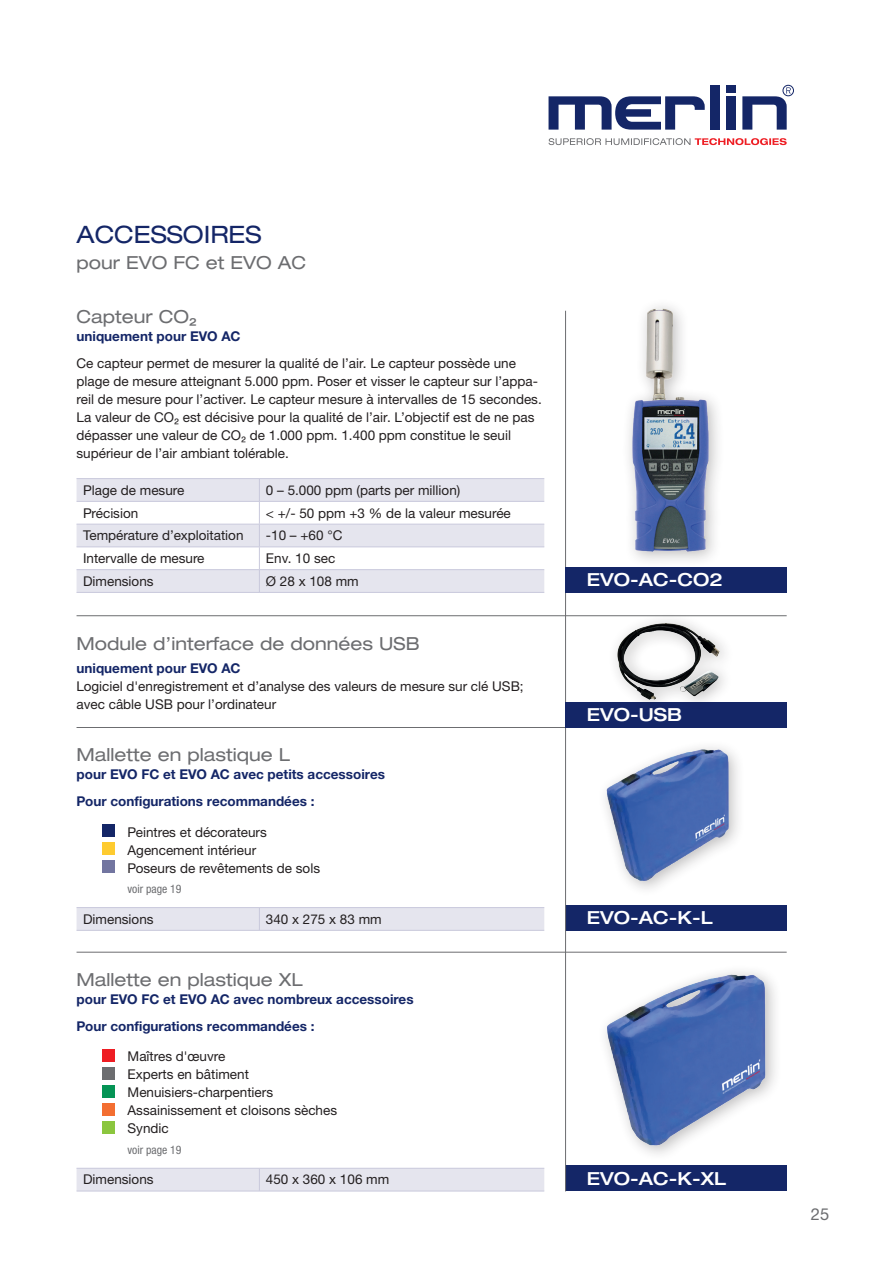
<style>
.page{position:relative;width:893px;height:1263px;background:#fff}
.page>*{position:absolute;margin:0;border:0;box-sizing:border-box;transform-origin:0 0}
.t1{font:expanded 24px "Helvetica Neue LTW1 G";color:#142667}
.t2{font:expanded 18px "Helvetica Neue LTW1 G";color:#6c6d70}
.t3{font:500 expanded 18px "Helvetica Neue LTW1 G";color:#fff}
.t4{font:16.5px "Helvetica Neue LTW1 G";color:#6c6d70}
.t5{font:13.5px/18px "Helvetica Neue LTW1 G";color:#231f20}
.t6{font:700 13.5px/26.5px "Helvetica Neue LTW1 G";color:#142667}
.t7{font:condensed 11.7px "Helvetica Neue LTW1 G";color:#6c6d70}
</style>
<div class="page">
<svg style="left:549px;top:96px;width:156px;height:34px"></svg>
<div style="left:726px;top:96px;width:10px;height:34px;background:#142667"></div>
<div style="left:710px;top:85px;width:10px;height:45px;background:#142667"></div>
<div style="left:726px;top:85px;width:10px;height:8px;background:#142667"></div>
<div style="left:783px;top:85px;width:11px;height:11px;border:1px solid #142667;border-radius:50%"></div>
<svg style="left:742px;top:87px;width:49px;height:43px"></svg>
<svg style="left:549px;top:138px;width:238px;height:7px"></svg>
<div style="left:102px;top:824px;width:13px;height:13px;background:#142667"></div>
<div style="left:102px;top:842px;width:13px;height:13px;background:#fecb2f"></div>
<div style="left:102px;top:860px;width:13px;height:13px;background:#7275a0"></div>
<hr style="left:77px;top:930px;width:182px;height:1px;background:#c9c9dc">
<div style="left:77px;top:907px;width:467px;height:23px;background:#e5e5ee"></div>
<hr style="left:259px;top:907px;width:285px;height:1px;background:#c9c9dc">
<hr style="left:259px;top:930px;width:285px;height:1px;background:#c9c9dc">
<div style="left:102px;top:1049px;width:13px;height:12px;background:#ee1d23"></div>
<div style="left:102px;top:1067px;width:13px;height:12px;background:#6c6d70"></div>
<div style="left:102px;top:1085px;width:13px;height:12px;background:#049455"></div>
<div style="left:102px;top:1103px;width:13px;height:12px;background:#f36e31"></div>
<div style="left:102px;top:1121px;width:13px;height:12px;background:#8bc63e"></div>
<hr style="left:77px;top:1191px;width:182px;height:1px;background:#c9c9dc">
<div style="left:77px;top:1168px;width:467px;height:23px;background:#e5e5ee"></div>
<hr style="left:259px;top:1168px;width:285px;height:1px;background:#c9c9dc">
<hr style="left:259px;top:1191px;width:285px;height:1px;background:#c9c9dc">
<div style="left:566px;top:905px;width:221px;height:26px;background:#142667"></div>
<div style="left:566px;top:1165px;width:221px;height:26px;background:#142667"></div>
<hr style="left:77px;top:615px;width:710px;height:1px;background:#6c6d70">
<hr style="left:77px;top:727px;width:710px;height:1px;background:#6c6d70">
<hr style="left:77px;top:952px;width:710px;height:1px;background:#6c6d70">
<hr style="left:565px;top:311px;width:1px;height:880px;background:#6c6d70">
<div style="left:566px;top:702px;width:221px;height:26px;background:#142667"></div>
<div style="left:607px;top:612px;width:128px;height:103px;background:#231f20;opacity:.3"></div>
<img style="left:618px;top:623px;width:114px;height:76px">
<div style="left:597px;top:964px;width:185px;height:198px;background:#231f20;opacity:.3"></div>
<img style="left:607px;top:973px;width:160px;height:174px">
<div style="left:597px;top:739px;width:149px;height:158px;background:#231f20;opacity:.3"></div>
<img style="left:607px;top:748px;width:122px;height:134px">
<svg style="left:77px;top:479px;width:467px;height:113px;fill:#e5e5ee"></svg>
<hr style="left:77px;top:478px;width:182px;height:1px;background:#c9c9dc">
<hr style="left:259px;top:478px;width:285px;height:1px;background:#c9c9dc">
<hr style="left:77px;top:501px;width:182px;height:1px;background:#c9c9dc">
<hr style="left:259px;top:501px;width:285px;height:1px;background:#c9c9dc">
<hr style="left:77px;top:524px;width:182px;height:1px;background:#c9c9dc">
<hr style="left:259px;top:524px;width:285px;height:1px;background:#c9c9dc">
<hr style="left:77px;top:546px;width:182px;height:1px;background:#c9c9dc">
<hr style="left:259px;top:546px;width:285px;height:1px;background:#c9c9dc">
<hr style="left:77px;top:569px;width:182px;height:1px;background:#c9c9dc">
<hr style="left:77px;top:592px;width:182px;height:1px;background:#c9c9dc">
<svg style="left:259px;top:479px;width:1px;height:113px"></svg>
<hr style="left:259px;top:569px;width:285px;height:1px;background:#c9c9dc">
<hr style="left:259px;top:592px;width:285px;height:1px;background:#c9c9dc">
<div style="left:566px;top:567px;width:221px;height:26px;background:#142667"></div>
<img style="left:629px;top:305px;width:89px;height:256px">
<h1 class="t1" style="left:77px;top:219px;width:186px">ACCESSOIRES</h1>
<h2 class="t2" style="left:77px;top:251px;width:231px">pour EVO FC et EVO AC</h2>
<h2 class="t2" style="left:77px;top:305px;width:122px">Capteur CO₂</h2>
<p class="t6" style="left:77px;top:323px;width:165px">uniquement pour EVO AC</p>
<p class="t5" style="left:77px;top:354px;width:467px">Ce capteur permet de mesurer la qualité de l’air. Le capteur possède une plage de mesure atteignant 5.000 ppm. Poser et visser le capteur sur l’appa&shy;reil de mesure pour l’activer. Le capteur mesure à intervalles de 15 secondes.<br>La valeur de CO₂ est décisive pour la qualité de l’air. L’objectif est de ne pas dépasser une valeur de CO₂ de 1.000 ppm. 1.400 ppm constitue le seuil supérieur de l’air ambiant tolérable.</p>
<p class="t5" style="left:83px;top:481px;width:103px">Plage de mesure</p>
<p class="t5" style="left:266px;top:481px;width:196px">0 – 5.000 ppm (parts per million)</p>
<p class="t5" style="left:83px;top:504px;width:57px">Précision</p>
<p class="t5" style="left:266px;top:504px;width:246px">&lt; +/- 50 ppm +3 % de la valeur mesurée</p>
<p class="t5" style="left:83px;top:526px;width:162px">Température d’exploitation</p>
<p class="t5" style="left:266px;top:526px;width:78px">-10 – +60 °C</p>
<p class="t5" style="left:83px;top:549px;width:123px">Intervalle de mesure</p>
<p class="t5" style="left:266px;top:549px;width:71px">Env. 10 sec</p>
<p class="t5" style="left:83px;top:572px;width:72px">Dimensions</p>
<p class="t5" style="left:266px;top:572px;width:94px">Ø 28 x 108 mm</p>
<h2 class="t3" style="left:587px;top:568px;width:137px">EVO-AC-CO2</h2>
<h2 class="t2" style="left:77px;top:632px;width:345px">Module d’interface de données USB</h2>
<p class="t6" style="left:77px;top:654px;width:165px">uniquement pour EVO AC</p>
<p class="t5" style="left:77px;top:677px;width:449px">Logiciel d'enregistrement et d’analyse des valeurs de mesure sur clé USB; avec câble USB pour l’ordinateur</p>
<h2 class="t2" style="left:77px;top:744px;width:215px">Mallette en plastique L</h2>
<p class="t6" style="left:77px;top:761px;width:310px">pour EVO FC et EVO AC avec petits accessoires<br>Pour configurations recommandées :</p>
<p class="t5" style="left:128px;top:823px;width:194px">Peintres et décorateurs<br>Agencement intérieur<br>Poseurs de revêtements de sols</p>
<p class="t7" style="left:128px;top:882px;width:55px">voir page 19</p>
<p class="t5" style="left:83px;top:910px;width:72px">Dimensions</p>
<p class="t5" style="left:266px;top:910px;width:117px">340 x 275 x 83 mm</p>
<h2 class="t2" style="left:77px;top:968px;width:228px">Mallette en plastique XL</h2>
<p class="t6" style="left:77px;top:986px;width:339px">pour EVO FC et EVO AC avec nombreux accessoires<br>Pour configurations recommandées :</p>
<p class="t5" style="left:128px;top:1047px;width:211px">Maîtres d'œuvre<br>Experts en bâtiment<br>Menuisiers-charpentiers<br>Assainissement et cloisons sèches<br>Syndic</p>
<p class="t7" style="left:128px;top:1143px;width:55px">voir page 19</p>
<p class="t5" style="left:83px;top:1170px;width:72px">Dimensions</p>
<p class="t5" style="left:266px;top:1170px;width:125px">450 x 360 x 106 mm</p>
<h2 class="t3" style="left:587px;top:703px;width:97px">EVO-USB</h2>
<h2 class="t3" style="left:587px;top:906px;width:127px">EVO-AC-K-L</h2>
<h2 class="t3" style="left:587px;top:1167px;width:141px">EVO-AC-K-XL</h2>
<p class="t4" style="left:811px;top:1204px;width:20px">25</p>
</div>
